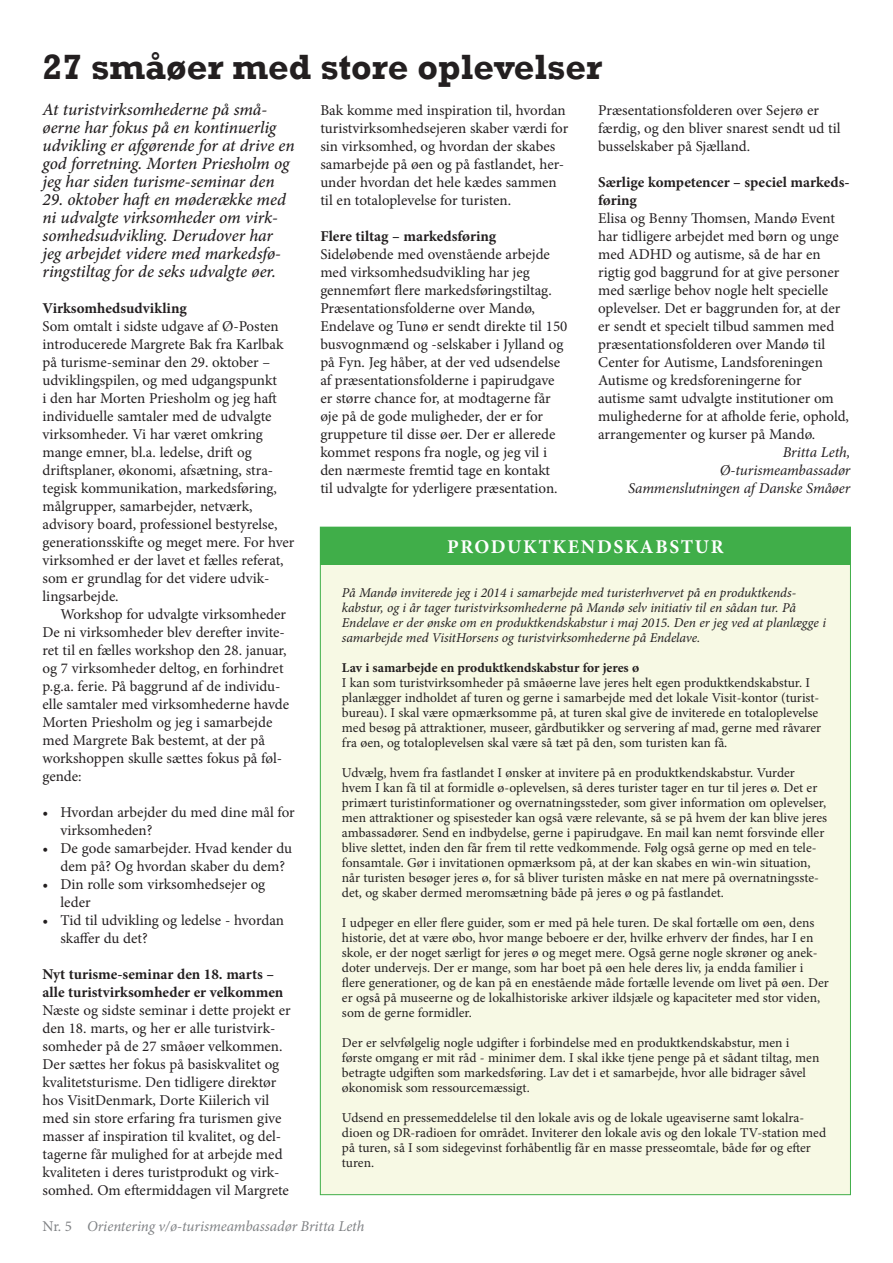
<style>
.page{position:relative;width:893px;height:1263px;background:#fff}
.page>*{position:absolute;margin:0;border:0;box-sizing:border-box;transform-origin:0 0}
.Mellem_over{font:700 36px "Rockwell";color:#231f20}
.Brødtekst{font:700 19.5px "Minion Pro";letter-spacing:.085em;color:#fff}
.Brødtekst-2{font:italic 500 17.25px/18px "Minion Pro";letter-spacing:-.005em;color:#231f20}
.Brødtekst-3{font:15px/18px "Minion Pro";color:#231f20}
.indryk{font:15px/18px "Minion Pro";color:#231f20}
.Brødtekst-4{font:700 15px/18px "Minion Pro";color:#231f20}
.Brødtekst-5{font:italic 15px "Minion Pro";letter-spacing:-.005em;color:#231f20}
.t1{font:italic 15px "Minion Pro";letter-spacing:-.005em;color:#808285}
.Brødfed{font:700 15px "Minion Pro";color:#231f20}
.t2{font:15px "Minion Pro";color:#808285}
.Brødtekst-6{font:13.5px/15px "Minion Pro";color:#231f20}
.Brødtekst-7{font:italic 13.5px/15px "Minion Pro";letter-spacing:-.005em;color:#231f20}
.Brødtekst-8{font:700 13.5px "Minion Pro";color:#231f20}
.s1{font-style:normal}
</style>
<div class="page">
<div style="left:320px;top:527px;width:530px;height:668px;background:#f7f9e4"></div>
<div style="left:320px;top:527px;width:530px;height:38px;background:#40ae49"></div>
<p class="Mellem_over" style="left:43px;top:45px;width:561px">27 småøer med store oplevelser</p>
<p class="Brødtekst-3" style="left:320px;top:101px;width:249px">Bak komme med inspiration til, hvordan turistvirksomhedsejeren skaber værdi for sin virksomhed, og hvordan der skabes samarbejde på øen og på fastlandet, her&shy;under hvordan det hele kædes sammen til en totaloplevelse for turisten.</p>
<p class="Brødtekst-4" style="left:320px;top:227px;width:177px">Flere tiltag – markedsføring</p>
<p class="Brødtekst-3" style="left:320px;top:245px;width:249px">Sideløbende med ovenstående arbejde med virksomhedsudvikling har jeg gennemført flere markedsføringstiltag.<br>Præsentationsfolderne over Mandø, Endelave og Tunø er sendt direkte til 150 busvognmænd og -selskaber i Jylland og på Fyn. Jeg håber, at der ved udsendelse af præsentationsfolderne i papirudgave er større chance for, at modtagerne får øje på de gode muligheder, der er for gruppeture til disse øer. Der er allerede kommet respons fra nogle, og jeg vil i den nærmeste fremtid tage en kontakt<br>til udvalgte for yderligere præsentation.</p>
<p class="Brødtekst-2" style="left:43px;top:100px;width:254px">At turistvirksomhederne på små&shy;øerne har fokus på en kontinuerlig udvikling er afgørende for at drive en god forretning. Morten Priesholm og jeg har siden turisme-seminar den</p>
<p class="Brødtekst-2" style="left:43px;top:190px;width:245px">29. oktober haft en møderække med ni udvalgte virksomheder om virk&shy;somhedsudvikling. Derudover har jeg arbejdet videre med markedsfø&shy;ringstiltag for de seks udvalgte øer.</p>
<p class="Brødfed" style="left:43px;top:297px;width:146px">Virksomhedsudvikling</p>
<p class="Brødtekst-3" style="left:43px;top:317px;width:253px">Som omtalt i sidste udgave af Ø-Posten introducerede Margrete Bak fra Karlbak på turisme-seminar den 29. oktober – udviklingspilen, og med udgangspunkt<br>i den har Morten Priesholm og jeg haft individuelle samtaler med de udvalgte virksomheder. Vi har været omkring mange emner, bl.a. ledelse, drift og driftsplaner, økonomi, afsætning, stra&shy;tegisk kommunikation, markedsføring, målgrupper, samarbejder, netværk, advisory board, professionel bestyrelse, generationsskifte og meget mere. For hver virksomhed er der lavet et fælles referat, som er grundlag for det videre udvik&shy;lingsarbejde.</p>
<p class="Brødtekst-3" style="left:61px;top:605px;width:227px">Workshop for udvalgte virksomheder</p>
<p class="Brødtekst-3" style="left:43px;top:623px;width:248px">De ni virksomheder blev derefter invite&shy;ret til en fælles workshop den 28. januar, og 7 virksomheder deltog, en forhindret p.g.a. ferie. På baggrund af de individu&shy;elle samtaler med virksomhederne havde Morten Priesholm og jeg i samarbejde med Margrete Bak bestemt, at der på workshoppen skulle sættes fokus på føl&shy;gende:</p>
<p class="indryk" style="left:61px;top:803px;width:236px;text-indent:-18px">• Hvordan arbejder du med dine mål for virksomheden?</p>
<p class="indryk" style="left:61px;top:839px;width:233px;text-indent:-18px">• De gode samarbejder. Hvad kender du dem på? Og hvordan skaber du dem?</p>
<p class="indryk" style="left:61px;top:875px;width:206px;text-indent:-18px">• Din rolle som virksomhedsejer og leder</p>
<p class="indryk" style="left:61px;top:911px;width:225px;text-indent:-18px">• Tid til udvikling og ledelse - hvordan skaffer du det?</p>
<p class="Brødtekst-4" style="left:43px;top:965px;width:242px">Nyt turisme-seminar den 18. marts – alle turistvirksomheder er velkommen</p>
<p class="Brødtekst-3" style="left:43px;top:1001px;width:250px">Næste og sidste seminar i dette projekt er den 18. marts, og her er alle turistvirk&shy;somheder på de 27 småøer velkommen.<br>Der sættes her fokus på basiskvalitet og kvalitetsturisme. Den tidligere direktør hos VisitDenmark, Dorte Kiilerich vil med sin store erfaring fra turismen give masser af inspiration til kvalitet, og del&shy;tagerne får mulighed for at arbejde med kvaliteten i deres turistprodukt og virk&shy;somhed. Om eftermiddagen vil Margrete</p>
<p class="Brødtekst-3" style="left:598px;top:101px;width:244px">Præsentationsfolderen over Sejerø er færdig, og den bliver snarest sendt ud til busselskaber på Sjælland.</p>
<p class="Brødtekst-4" style="left:598px;top:173px;width:253px">Særlige kompetencer – speciel markeds&shy;føring</p>
<p class="Brødtekst-3" style="left:598px;top:209px;width:252px">Elisa og Benny Thomsen, Mandø Event har tidligere arbejdet med børn og unge med ADHD og autisme, så de har en rigtig god baggrund for at give personer med særlige behov nogle helt specielle oplevelser. Det er baggrunden for, at der er sendt et specielt tilbud sammen med præsentationsfolderen over Mandø til Center for Autisme, Landsforeningen Autisme og kredsforeningerne for autisme samt udvalgte institutioner om mulighederne for at afholde ferie, ophold, arrangementer og kurser på Mandø.</p>
<p class="Brødtekst-5" style="left:783px;top:441px;width:69px">Britta Leth,</p>
<p class="Brødtekst-5" style="left:720px;top:459px;width:132px">Ø-turismeambassadør</p>
<p class="Brødtekst-5" style="left:628px;top:477px;width:224px">Sammenslutningen af Danske Småøer</p>
<p class="Brødtekst" style="left:447px;top:533px;width:278px">PRODUKTKENDSKABSTUR</p>
<p class="Brødtekst-7" style="left:342px;top:585px;width:486px">På Mandø inviterede jeg i 2014 i samarbejde med turisterhvervet på en produktkends&shy;kabstur, og i år tager turistvirksomhederne på Mandø selv initiativ til en sådan tur. På Endelave er der ønske om en produktkendskabstur i maj 2015. Den er jeg ved at planlægge i samarbejde med VisitHorsens og turistvirksomhederne på Endelave.</p>
<p class="Brødtekst-8" style="left:342px;top:658px;width:299px">Lav i samarbejde en produktkendskabstur for jeres ø</p>
<p class="Brødtekst-6" style="left:342px;top:676px;width:481px">I kan som turistvirksomheder på småøerne lave jeres helt egen produktkendskabstur. I planlægger indholdet af turen og gerne i samarbejde med det lokale Visit-kontor (turist&shy;bureau). I skal være opmærksomme på, at turen skal give de inviterede en totaloplevelse med besøg på attraktioner, museer, gårdbutikker og servering af mad, gerne med råvarer fra øen, og totaloplevelsen skal være så tæt på den, som turisten kan få.</p>
<p class="Brødtekst-6" style="left:342px;top:766px;width:487px">Udvælg, hvem fra fastlandet I ønsker at invitere på en produktkendskabstur. Vurder hvem I kan få til at formidle ø-oplevelsen, så deres turister tager en tur til jeres ø. Det er primært turistinformationer og overnatningssteder, som giver information om oplevelser, men attraktioner og spisesteder kan også være relevante, så se på hvem der kan blive jeres ambassadører. Send en indbydelse, gerne i papirudgave. En mail kan nemt forsvinde eller blive slettet, inden den får frem til rette vedkommende. Følg også gerne op med en tele&shy;fonsamtale. Gør i invitationen opmærksom på, at der kan skabes en win-win situation, når turisten besøger jeres ø, for så bliver turisten måske en nat mere på overnatningsste&shy;det, og skaber dermed meromsætning både på jeres ø og på fastlandet.</p>
<p class="Brødtekst-6" style="left:342px;top:916px;width:488px">I udpeger en eller flere guider, som er med på hele turen. De skal fortælle om øen, dens historie, det at være øbo, hvor mange beboere er der, hvilke erhverv der findes, har I en skole, er der noget særligt for jeres ø og meget mere. Også gerne nogle skrøner og anek&shy;doter undervejs. Der er mange, som har boet på øen hele deres liv, ja endda familier i flere generationer, og de kan på en enestående måde fortælle levende om livet på øen. Der er også på museerne og de lokalhistoriske arkiver ildsjæle og kapaciteter med stor viden, som de gerne formidler.</p>
<p class="Brødtekst-6" style="left:342px;top:1036px;width:479px">Der er selvfølgelig nogle udgifter i forbindelse med en produktkendskabstur, men i første omgang er mit råd - minimer dem. I skal ikke tjene penge på et sådant tiltag, men betragte udgiften som markedsføring. Lav det i et samarbejde, hvor alle bidrager såvel økonomisk som ressourcemæssigt.</p>
<p class="Brødtekst-6" style="left:342px;top:1111px;width:486px">Udsend en pressemeddelelse til den lokale avis og de lokale ugeaviserne samt lokalra&shy;dioen og DR-radioen for området. Inviterer den lokale avis og den lokale TV-station med på turen, så I som sidegevinst forhåbentlig får en masse presseomtale, både før og efter turen.</p>
<p class="t1" style="left:43px;top:1215px;width:323px"><span class="s1">Nr. 5</span> Orientering v/ø-turismeambassadør Britta Leth</p>
<p class="t2" style="left:65px;top:1216px;width:9px">6</p>
</div>
